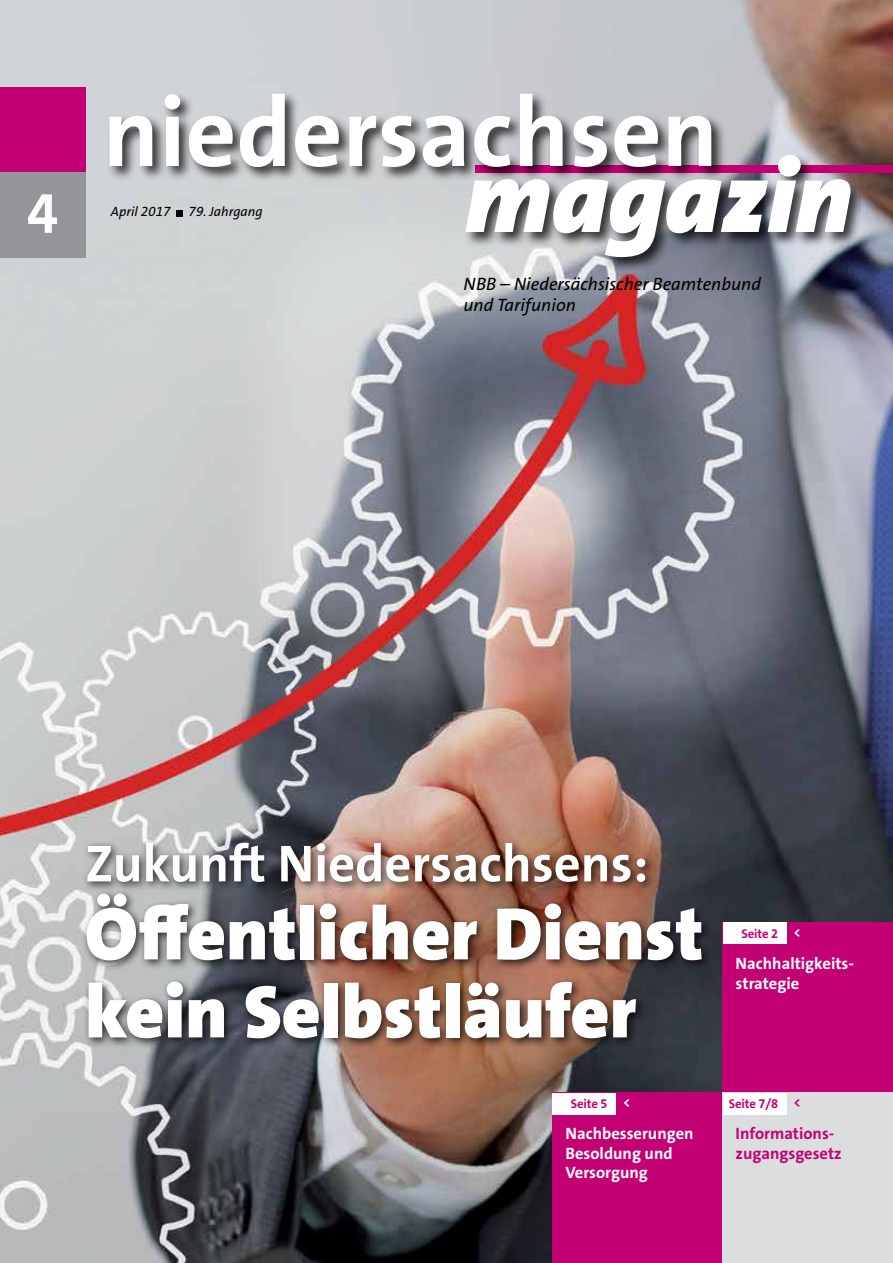
<style>
.page{position:relative;width:893px;height:1263px;background:#fff}
.page>*{position:absolute;margin:0;border:0;box-sizing:border-box;transform-origin:0 0}
.t1{font:italic 900 103.5px "The Sans Os F";color:#fff}
.t2{font:700 99px "The Sans Os F";color:#fff}
.t3{font:900 75px/78px "The Sans Os F";color:#fff}
.t4{font:700 57px "The Sans Os F";color:#fff}
.t5{font:700 52.5px "The Sans Os F";color:#fff}
.t6{font:italic 18px/21px "The Sans Os F";color:#000}
.t7{font:700 16.5px/19.5px "The Sans Os F";color:#fff}
.t8{font:700 16.5px/19.5px "The Sans Os F";color:#c40075}
.t9{font:italic 13.5px "The Sans Os F";color:#000}
.t10{font:700 12.75px "The Sans Os F";letter-spacing:-.01em;color:#c40075}
.s1{font-size:13.5px;color:#fff}
.s2{font-size:13.5px}
</style>
<div class="page">
<img style="left:0;top:0;width:893px;height:1263px">
<div style="left:552px;top:1093px;width:171px;height:170px;background:#c40075"></div>
<div style="left:552px;top:1093px;width:64px;height:21px;background:#fff"></div>
<div style="left:723px;top:923px;width:170px;height:170px;background:#c40075"></div>
<div style="left:723px;top:923px;width:64px;height:21px;background:#fff"></div>
<div style="left:723px;top:1093px;width:170px;height:170px;background:#dcddde"></div>
<div style="left:723px;top:1093px;width:64px;height:21px;background:#fff"></div>
<div style="left:81px;top:838px;width:631px;height:211px;background:#000;opacity:.75"></div>
<div style="left:0;top:87px;width:85px;height:85px;background:#c40075"></div>
<div style="left:0;top:172px;width:85px;height:85px;background:#939598"></div>
<div style="left:476px;top:166px;width:417px;height:7px;background:#c40075"></div>
<div style="left:107px;top:91px;width:758px;height:182px;background:#000;opacity:.75"></div>
<svg style="left:177px;top:210px;width:6px;height:6px"></svg>
<h3 class="t4" style="left:27px;top:177px;width:33px">4</h3>
<h2 class="t2" style="left:103px;top:69px;width:617px">niedersachsen</h2>
<p class="t9" style="left:111px;top:203px;width:61px">April 2017</p>
<p class="t9" style="left:189px;top:203px;width:76px">79. Jahrgang</p>
<h1 class="t1" style="left:464px;top:128px;width:389px">magazin</h1>
<p class="t6" style="left:463px;top:273px;width:299px">NBB – Niedersächsischer Beamtenbund und Tarifunion</p>
<h3 class="t5" style="left:85px;top:830px;width:565px">Zukunft Niedersachsens:</h3>
<h3 class="t3" style="left:85px;top:896px;width:620px">Öffentlicher Dienst kein Selbstläufer</h3>
<p class="t10" style="left:571px;top:1096px;width:61px">Seite 5 <span class="s1">&lt;</span></p>
<p class="t7" style="left:566px;top:1124px;width:130px">Nachbesserungen<br>Besoldung und<br>Versorgung</p>
<p class="t10" style="left:741px;top:926px;width:61px">Seite 2 <span class="s1">&lt;</span></p>
<p class="t7" style="left:736px;top:954px;width:120px">Nachhaltigkeits&shy;strategie</p>
<p class="t10" style="left:729px;top:1096px;width:74px">Seite 7/8 <span class="s2">&lt;</span></p>
<p class="t8" style="left:736px;top:1124px;width:108px">Informations&shy;zugangsgesetz</p>
</div>
